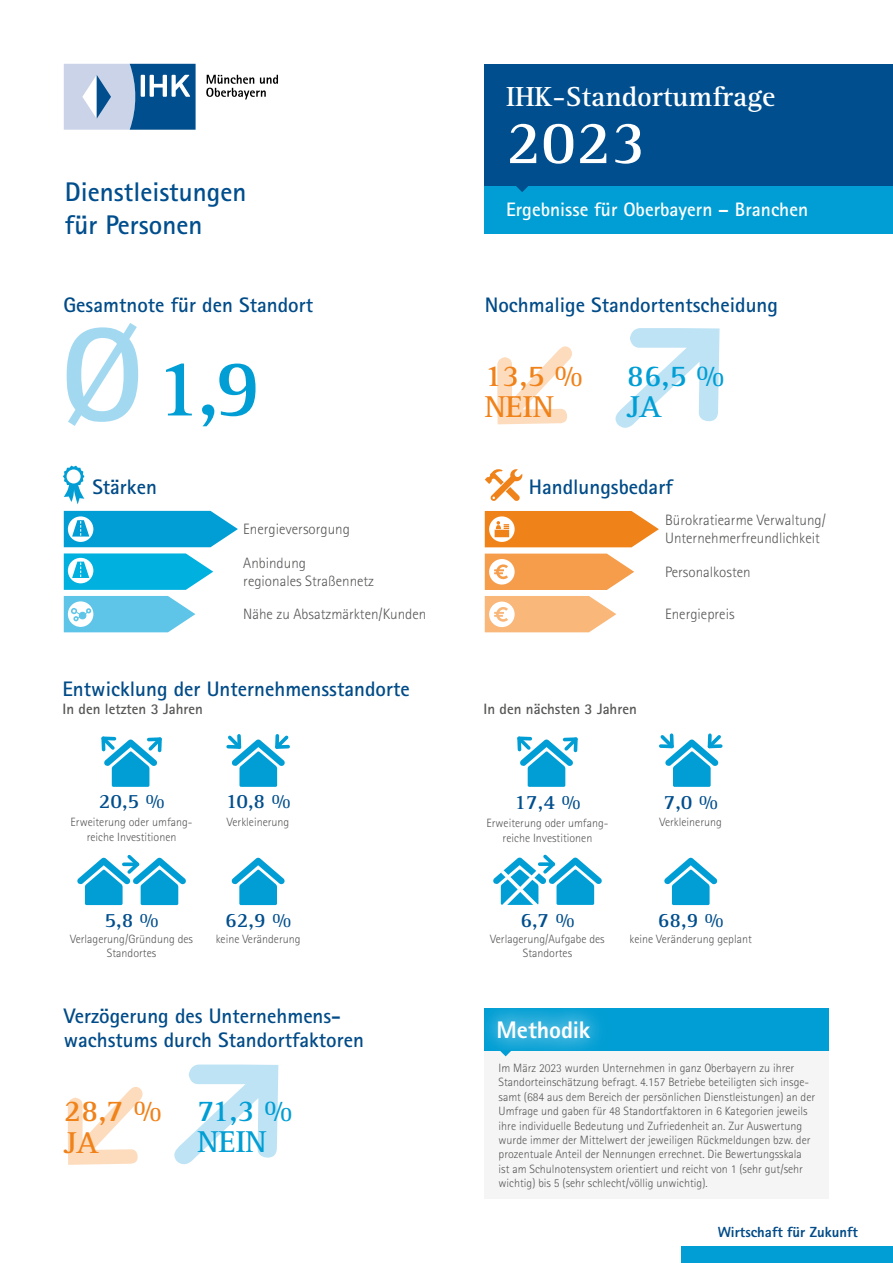
<style>
.page{position:relative;width:893px;height:1263px;background:#fff}
.page>*{position:absolute;margin:0;border:0;box-sizing:border-box;transform-origin:0 0}
.t1{font:700 83.25px "Rotis Serif Std";color:#009ed4}
.t2{font:700 63px "Rotis Serif Std";color:#fff}
.t3{font:700 31.2px/31.5px "Rotis Serif Std";color:#009ed4}
.t4{font:700 31.2px/31.5px "Rotis Serif Std";color:#f0821a}
.t5{font:700 28.5px "Rotis Serif Std";color:#fff}
.t6{font:700 27px/32.4px "Rotis Sans Serif Std";color:#004e8d}
.t7{font:800 24px "Rotis Sans Serif Std";color:#fff}
.t8{font:700 21px/24px "Rotis Sans Serif Std";color:#004b88}
.t9{font:700 21px "Rotis Serif Std";color:#004e8d}
.t10{font:700 19.5px "Rotis Sans Serif Std";color:#fff}
.t11{font:300 15px/18px "Rotis Sans Serif Std";color:#575756}
.t12{font:700 15px "Rotis Sans Serif Std";color:#575756}
.t13{font:800 14.7px "Rotis Sans Serif Std";color:#004b88}
.t14{font:300 12px/14.4px "Rotis Sans Serif Std";color:#575756;text-align:center}
.s1{font-family:"Rotis Sans Serif Std";font-size:132.6px;color:#a2d9f1}
</style>
<div class="page">
<div style="left:485px;top:1048px;width:344px;height:151px;background:#f5f5f5"></div>
<svg style="left:64px;top:64px;width:132px;height:66px;background:#769cc2"></svg>
<svg style="left:206px;top:75px;width:72px;height:24px"></svg>
<div style="left:485px;top:185px;width:408px;height:49px;background:#009ed4"></div>
<svg style="left:515px;top:185px;width:14px;height:7px"></svg>
<div style="left:485px;top:64px;width:408px;height:121px;background:#004e8d"></div>
<div style="left:681px;top:1246px;width:212px;height:17px;background:#009ed4"></div>
<svg style="left:63px;top:466px;width:21px;height:38px"></svg>
<svg style="left:64px;top:553px;width:149px;height:37px;background:#29bce4"></svg>
<svg style="left:64px;top:511px;width:174px;height:36px;background:#21aad9"></svg>
<svg style="left:485px;top:469px;width:38px;height:32px"></svg>
<svg style="left:485px;top:596px;width:131px;height:36px"></svg>
<svg style="left:485px;top:511px;width:174px;height:36px;background:#f29238"></svg>
<svg style="left:615px;top:328px;width:104px;height:100px"></svg>
<svg style="left:497px;top:346px;width:75px;height:78px"></svg>
<svg style="left:77px;top:854px;width:109px;height:51px"></svg>
<svg style="left:231px;top:857px;width:54px;height:48px"></svg>
<svg style="left:101px;top:736px;width:61px;height:51px"></svg>
<svg style="left:226px;top:734px;width:64px;height:53px"></svg>
<svg style="left:517px;top:736px;width:61px;height:51px"></svg>
<svg style="left:659px;top:733px;width:64px;height:54px"></svg>
<svg style="left:664px;top:857px;width:53px;height:48px"></svg>
<svg style="left:493px;top:854px;width:109px;height:51px"></svg>
<svg style="left:174px;top:1064px;width:104px;height:101px"></svg>
<svg style="left:68px;top:1087px;width:75px;height:78px"></svg>
<div style="left:485px;top:1008px;width:344px;height:42px;background:#009ed4"></div>
<div style="left:470px;top:993px;width:145px;height:72px;background:#fff"></div>
<div style="left:479px;top:1001px;width:128px;height:55px;background:#fff;opacity:.75"></div>
<svg style="left:500px;top:1050px;width:12px;height:6px"></svg>
<svg style="left:64px;top:596px;width:131px;height:36px"></svg>
<svg style="left:485px;top:554px;width:149px;height:36px;background:#f6ad68"></svg>
<h3 class="t6" style="left:65px;top:176px;width:183px">Dienstleistungen für Personen</h3>
<h3 class="t8" style="left:63px;top:293px;width:251px">Gesamtnote für den Standort</h3>
<h1 class="t1" style="left:61px;top:339px;width:202px"><span class="s1">Ø</span> 1,9</h1>
<h3 class="t8" style="left:92px;top:475px;width:66px">Stärken</h3>
<p class="t11" style="left:243px;top:520px;width:108px">Energieversorgung</p>
<p class="t11" style="left:243px;top:554px;width:132px">Anbindung<br>regionales Straßennetz</p>
<p class="t11" style="left:243px;top:606px;width:185px">Nähe zu Absatzmärkten/Kunden</p>
<h3 class="t8" style="left:62px;top:677px;width:349px">Entwicklung der Unternehmensstandorte</h3>
<p class="t12" style="left:62px;top:700px;width:142px">In den letzten 3 Jahren</p>
<h3 class="t9" style="left:99px;top:788px;width:67px">20,5 %</h3>
<p class="t14" style="left:71px;top:815px;width:123px">Erweiterung oder umfang&shy;reiche Investitionen</p>
<h3 class="t9" style="left:226px;top:788px;width:66px">10,8 %</h3>
<p class="t14" style="left:227px;top:815px;width:64px">Verkleinerung</p>
<h3 class="t9" style="left:105px;top:908px;width:56px">5,8 %</h3>
<p class="t14" style="left:70px;top:932px;width:124px">Verlagerung/Gründung des<br>Standortes</p>
<h3 class="t9" style="left:225px;top:908px;width:67px">62,9 %</h3>
<p class="t14" style="left:216px;top:932px;width:86px">keine Veränderung</p>
<h3 class="t8" style="left:64px;top:1004px;width:302px">Verzögerung des Unternehmens&shy;wachstums durch Standortfaktoren</h3>
<h3 class="t4" style="left:64px;top:1095px;width:99px">28,7 %<br>JA</h3>
<h3 class="t3" style="left:198px;top:1095px;width:96px">71,3 %<br>NEIN</h3>
<h3 class="t5" style="left:506px;top:80px;width:271px">IHK-Standortumfrage</h3>
<h2 class="t2" style="left:506px;top:105px;width:142px">2023</h2>
<h3 class="t10" style="left:506px;top:197px;width:304px">Ergebnisse für Oberbayern – Branchen</h3>
<h3 class="t8" style="left:485px;top:293px;width:295px">Nochmalige Standortentscheidung</h3>
<h3 class="t4" style="left:485px;top:360px;width:99px">13,5 %<br>NEIN</h3>
<h3 class="t3" style="left:627px;top:360px;width:99px">86,5 %<br>JA</h3>
<h3 class="t8" style="left:529px;top:475px;width:145px">Handlungsbedarf</h3>
<p class="t11" style="left:665px;top:511px;width:162px">Bürokratiearme Verwaltung/<br>Unternehmerfreundlichkeit</p>
<p class="t11" style="left:665px;top:563px;width:87px">Personalkosten</p>
<p class="t11" style="left:665px;top:606px;width:71px">Energiepreis</p>
<p class="t12" style="left:483px;top:700px;width:155px">In den nächsten 3 Jahren</p>
<h3 class="t9" style="left:515px;top:789px;width:67px">17,4 %</h3>
<h3 class="t9" style="left:664px;top:789px;width:56px">7,0 %</h3>
<p class="t14" style="left:486px;top:816px;width:123px">Erweiterung oder umfang&shy;reiche Investitionen</p>
<p class="t14" style="left:659px;top:815px;width:64px">Verkleinerung</p>
<h3 class="t9" style="left:520px;top:908px;width:56px">6,7 %</h3>
<h3 class="t9" style="left:658px;top:908px;width:67px">68,9 %</h3>
<p class="t14" style="left:490px;top:932px;width:116px">Verlagerung/Aufgabe des<br>Standortes</p>
<p class="t14" style="left:630px;top:932px;width:124px">keine Veränderung geplant</p>
<h3 class="t7" style="left:496px;top:1014px;width:95px">Methodik</h3>
<p class="t14" style="left:499px;top:1061px;width:318px;text-align:left">Im März 2023 wurden Unternehmen in ganz Oberbayern zu ihrer Standorteinschätzung befragt. 4.157 Betriebe beteiligten sich insge&shy;samt (684 aus dem Bereich der persönlichen Dienstleistungen) an der Umfrage und gaben für 48 Standortfaktoren in 6 Kategorien jeweils ihre individuelle Bedeutung und Zufriedenheit an. Zur Auswertung wurde immer der Mittelwert der jeweiligen Rückmeldungen bzw. der prozentuale Anteil der Nennungen errechnet. Die Bewertungsskala ist am Schulnotensystem orientiert und reicht von 1 (sehr gut/sehr wichtig) bis 5 (sehr schlecht/völlig unwichtig).</p>
<p class="t13" style="left:718px;top:1222px;width:142px">Wirtschaft für Zukunft</p>
</div>
